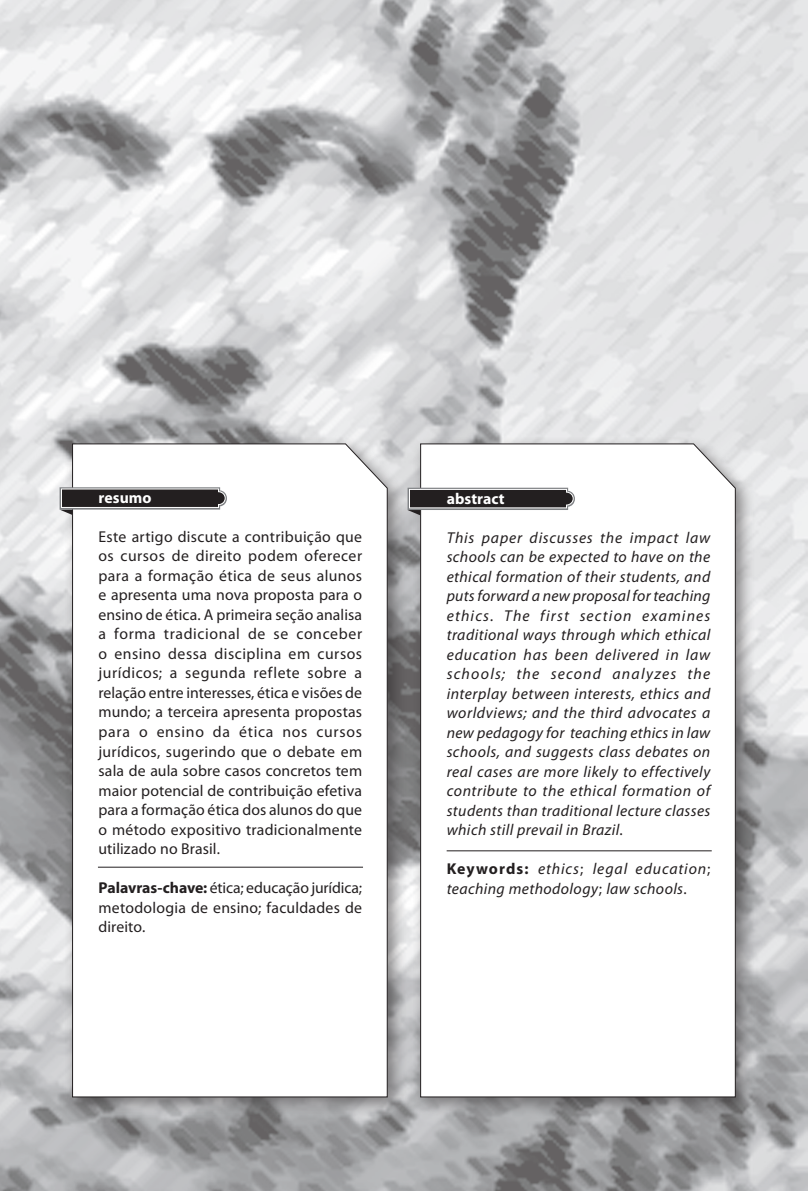
<style>
.page{position:relative;width:808px;height:1191px;background:#fff}
.page>*{position:absolute;margin:0;border:0;box-sizing:border-box;transform-origin:0 0}
.t1{font:15.75px/19.5px "Myriad Pro";letter-spacing:.01em;color:#231f20;text-align:justify}
.t2{font:italic 15.75px/19.5px "Myriad Pro";letter-spacing:.025em;color:#231f20;text-align:justify}
.t3{font:700 15.75px "Myriad Pro";letter-spacing:.005em;color:#fff}
.s1{font-weight:700}
.s2{font-style:normal}
.s3{font-weight:700;font-style:normal}
</style>
<div class="page">
<img style="left:0;top:0;width:807px;height:1191px">
<div style="left:64px;top:435px;width:343px;height:682px;background:#231f20;opacity:.5"></div>
<svg style="left:72px;top:443px;width:316px;height:654px"></svg>
<div style="left:412px;top:435px;width:343px;height:682px;background:#231f20;opacity:.5"></div>
<svg style="left:420px;top:443px;width:316px;height:654px"></svg>
<svg style="left:60px;top:487px;width:167px;height:28px"></svg>
<svg style="left:408px;top:488px;width:167px;height:27px"></svg>
<hr style="left:98px;top:867px;width:265px;height:1px;background:#231f20">
<hr style="left:447px;top:850px;width:265px;height:1px;background:#231f20">
<p class="t3" style="left:98px;top:487px;width:55px">resumo</p>
<p class="t1" style="left:98px;top:526px;width:265px">Este artigo discute a contribuição que os cursos de direito podem oferecer para a formação ética de seus alunos e apresenta uma nova proposta para o ensino de ética. A primeira seção analisa a forma tradicional de se conceber o ensino dessa disciplina em cursos jurídicos; a segunda reflete sobre a relação entre interesses, ética e visões de mundo; a terceira apresenta propostas para o ensino da ética nos cursos jurídicos, sugerindo que o debate em sala de aula sobre casos concretos tem maior potencial de contribuição efetiva para a formação ética dos alunos do que o método expositivo tradicionalmente utilizado no Brasil.</p>
<p class="t1" style="left:98px;top:877px;width:265px"><span class="s1">Palavras-chave:</span> ética; educação jurídica; metodologia de ensino; faculdades de direito.</p>
<p class="t3" style="left:447px;top:488px;width:59px">abstract</p>
<p class="t2" style="left:447px;top:527px;width:265px">This paper discusses the impact law schools can be expected to have on the ethical formation of their students, and puts forward a new proposal for teaching ethics. The first section examines traditional ways through which ethical education has been delivered in law schools; the second analyzes the interplay between interests, ethics and worldviews; and the third advocates a new pedagogy for teaching ethics in law schools, and suggests class debates on real cases are more likely to effectively contribute to the ethical formation of students than traditional lecture classes which still prevail in Brazil<span class="s2">.</span></p>
<p class="t2" style="left:447px;top:859px;width:265px"><span class="s3">Keywords:</span> ethics<span class="s2">;</span> legal education<span class="s2">; </span>teaching methodology<span class="s2">;</span> law schools<span class="s2">.</span></p>
</div>
